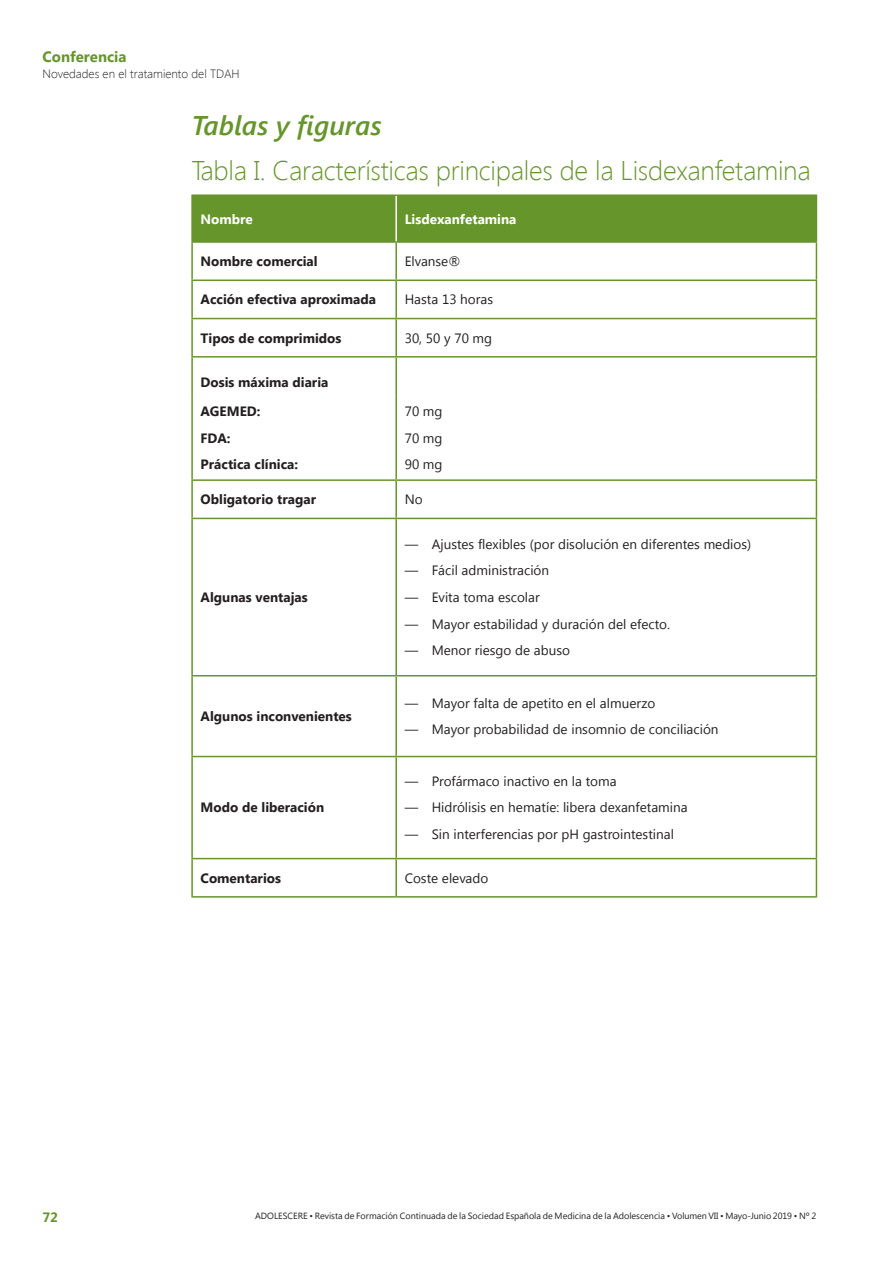
<style>
.page{position:relative;width:893px;height:1263px;background:#fff}
.page>*{position:absolute;margin:0;border:0;box-sizing:border-box;transform-origin:0 0}
._1nivel{font:300 27px "Segoe UI";letter-spacing:-.01em;color:#66952c}
.Biblio{font:italic 600 27px "Segoe UI";color:#66952c}
.t1{font:700 15px "Segoe UI";color:#66952c}
.lista{font:13.5px "Segoe UI";color:#231f20}
.t2{font:700 13.5px "Segoe UI";color:#231f20}
.t3{font:700 13.5px "Segoe UI";color:#fff}
.t4{font:700 13.5px "Segoe UI";color:#66952c}
.t5{font:300 12px "Segoe UI";color:#231f20}
.t6{font:9px "Segoe UI";color:#231f20}
</style>
<div class="page">
<div style="left:193px;top:196px;width:623px;height:45px;background:#66952c"></div>
<svg style="left:193px;top:243px;width:623px;height:653px"></svg>
<hr style="left:191px;top:318px;width:205px;height:1px;background:#66952c">
<hr style="left:191px;top:479px;width:205px;height:2px;background:#66952c">
<hr style="left:191px;top:675px;width:205px;height:1px;background:#66952c">
<hr style="left:191px;top:858px;width:205px;height:1px;background:#66952c">
<hr style="left:395px;top:319px;width:2px;height:37px;background:#66952c">
<hr style="left:395px;top:395px;width:2px;height:84px;background:#66952c">
<hr style="left:395px;top:481px;width:2px;height:37px;background:#66952c">
<hr style="left:395px;top:676px;width:2px;height:80px;background:#66952c">
<hr style="left:395px;top:859px;width:2px;height:37px;background:#66952c">
<hr style="left:191px;top:241px;width:205px;height:2px;background:#66952c">
<hr style="left:396px;top:241px;width:421px;height:2px;background:#66952c">
<hr style="left:395px;top:243px;width:2px;height:36px;background:#66952c">
<hr style="left:191px;top:356px;width:205px;height:2px;background:#66952c">
<hr style="left:395px;top:358px;width:2px;height:37px;background:#66952c">
<hr style="left:191px;top:518px;width:205px;height:1px;background:#66952c">
<hr style="left:395px;top:519px;width:2px;height:156px;background:#66952c">
<hr style="left:191px;top:756px;width:205px;height:1px;background:#66952c">
<hr style="left:395px;top:757px;width:2px;height:101px;background:#66952c">
<hr style="left:191px;top:279px;width:205px;height:2px;background:#66952c">
<hr style="left:396px;top:279px;width:421px;height:2px;background:#66952c">
<hr style="left:395px;top:281px;width:2px;height:37px;background:#66952c">
<hr style="left:396px;top:318px;width:421px;height:1px;background:#66952c">
<hr style="left:396px;top:356px;width:421px;height:2px;background:#66952c">
<hr style="left:396px;top:479px;width:421px;height:2px;background:#66952c">
<hr style="left:396px;top:518px;width:421px;height:1px;background:#66952c">
<hr style="left:396px;top:675px;width:421px;height:1px;background:#66952c">
<hr style="left:396px;top:756px;width:421px;height:1px;background:#66952c">
<hr style="left:396px;top:858px;width:421px;height:1px;background:#66952c">
<hr style="left:191px;top:194px;width:205px;height:2px;background:#66952c">
<hr style="left:191px;top:196px;width:2px;height:45px;background:#66952c">
<hr style="left:396px;top:194px;width:421px;height:2px;background:#66952c">
<hr style="left:816px;top:196px;width:1px;height:45px;background:#66952c">
<hr style="left:191px;top:243px;width:2px;height:36px;background:#66952c">
<hr style="left:816px;top:243px;width:1px;height:36px;background:#66952c">
<hr style="left:191px;top:281px;width:2px;height:37px;background:#66952c">
<hr style="left:816px;top:281px;width:1px;height:37px;background:#66952c">
<hr style="left:191px;top:319px;width:2px;height:37px;background:#66952c">
<hr style="left:816px;top:319px;width:1px;height:37px;background:#66952c">
<hr style="left:191px;top:358px;width:2px;height:37px;background:#66952c">
<hr style="left:816px;top:358px;width:1px;height:37px;background:#66952c">
<hr style="left:191px;top:395px;width:2px;height:84px;background:#66952c">
<hr style="left:816px;top:395px;width:1px;height:84px;background:#66952c">
<hr style="left:191px;top:481px;width:2px;height:37px;background:#66952c">
<hr style="left:816px;top:481px;width:1px;height:37px;background:#66952c">
<hr style="left:191px;top:519px;width:2px;height:156px;background:#66952c">
<hr style="left:816px;top:519px;width:1px;height:156px;background:#66952c">
<hr style="left:191px;top:676px;width:2px;height:80px;background:#66952c">
<hr style="left:816px;top:676px;width:1px;height:80px;background:#66952c">
<hr style="left:191px;top:757px;width:2px;height:101px;background:#66952c">
<hr style="left:816px;top:757px;width:1px;height:101px;background:#66952c">
<hr style="left:191px;top:859px;width:2px;height:37px;background:#66952c">
<hr style="left:816px;top:859px;width:1px;height:37px;background:#66952c">
<hr style="left:191px;top:896px;width:205px;height:2px;background:#66952c">
<hr style="left:396px;top:896px;width:421px;height:2px;background:#66952c">
<hr style="left:395px;top:196px;width:2px;height:45px;background:#fff">
<p class="t1" style="left:43px;top:46px;width:86px">Conferencia</p>
<p class="t5" style="left:43px;top:66px;width:199px">Novedades en el tratamiento del TDAH</p>
<p class="Biblio" style="left:191px;top:106px;width:192px">Tablas y figuras</p>
<p class="_1nivel" style="left:191px;top:152px;width:621px">Tabla I. Características principales de la Lisdexanfetamina</p>
<p class="t3" style="left:201px;top:209px;width:54px">Nombre</p>
<p class="t3" style="left:405px;top:209px;width:113px">Lisdexanfetamina</p>
<p class="t2" style="left:201px;top:252px;width:119px">Nombre comercial</p>
<p class="lista" style="left:405px;top:252px;width:57px">Elvanse®</p>
<p class="t2" style="left:201px;top:290px;width:177px">Acción efectiva aproximada</p>
<p class="lista" style="left:405px;top:290px;width:90px">Hasta 13 horas</p>
<p class="t2" style="left:201px;top:328px;width:142px">Tipos de comprimidos</p>
<p class="lista" style="left:405px;top:328px;width:89px">30, 50 y 70 mg</p>
<p class="t2" style="left:201px;top:372px;width:129px">Dosis máxima diaria</p>
<p class="t2" style="left:201px;top:402px;width:61px">AGEMED:</p>
<p class="t2" style="left:201px;top:428px;width:31px">FDA:</p>
<p class="t2" style="left:201px;top:455px;width:99px">Práctica clínica:</p>
<p class="lista" style="left:405px;top:402px;width:39px">70 mg</p>
<p class="lista" style="left:405px;top:428px;width:39px">70 mg</p>
<p class="lista" style="left:405px;top:455px;width:39px">90 mg</p>
<p class="t2" style="left:201px;top:490px;width:117px">Obligatorio tragar</p>
<p class="lista" style="left:405px;top:490px;width:20px">No</p>
<p class="t2" style="left:201px;top:588px;width:109px">Algunas ventajas</p>
<p class="t2" style="left:201px;top:707px;width:153px">Algunos inconvenientes</p>
<p class="t2" style="left:201px;top:798px;width:125px">Modo de liberación</p>
<p class="lista" style="left:405px;top:535px;width:348px">— Ajustes flexibles (por disolución en diferentes medios)</p>
<p class="lista" style="left:405px;top:561px;width:146px">— Fácil administración</p>
<p class="lista" style="left:405px;top:588px;width:137px">— Evita toma escolar</p>
<p class="lista" style="left:405px;top:614px;width:267px">— Mayor estabilidad y duración del efecto.</p>
<p class="lista" style="left:405px;top:641px;width:167px">— Menor riesgo de abuso</p>
<p class="lista" style="left:405px;top:694px;width:252px">— Mayor falta de apetito en el almuerzo</p>
<p class="lista" style="left:405px;top:720px;width:315px">— Mayor probabilidad de insomnio de conciliación</p>
<p class="lista" style="left:405px;top:772px;width:213px">— Profármaco inactivo en la toma</p>
<p class="lista" style="left:405px;top:798px;width:284px">— Hidrólisis en hematíe: libera dexanfetamina</p>
<p class="lista" style="left:405px;top:825px;width:271px">— Sin interferencias por pH gastrointestinal</p>
<p class="t2" style="left:201px;top:868px;width:82px">Comentarios</p>
<p class="lista" style="left:405px;top:868px;width:85px">Coste elevado</p>
<p class="t4" style="left:43px;top:1207px;width:17px">72</p>
<p class="t6" style="left:255px;top:1209px;width:563px">ADOLESCERE • Revista de Formación Continuada de la Sociedad Española de Medicina de la Adolescencia • Volumen VII • Mayo-Junio 2019 • Nº 2</p>
</div>
